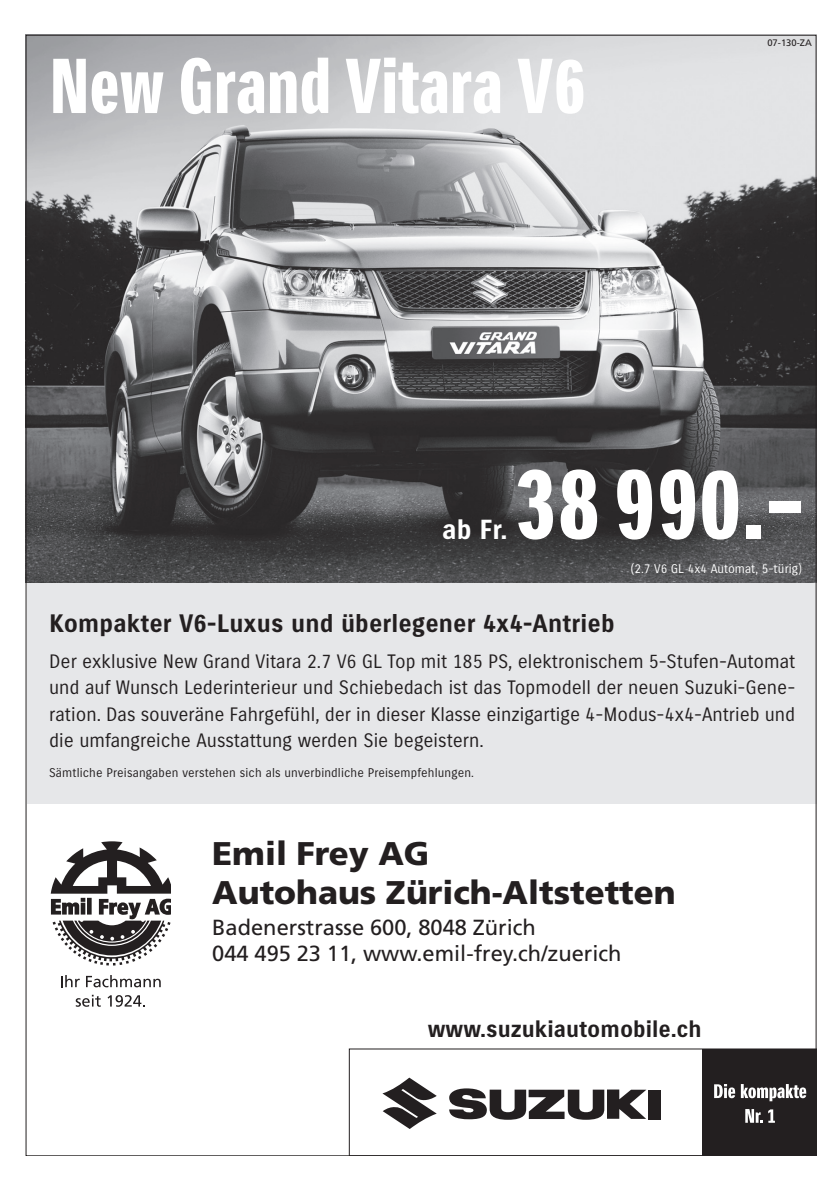
<style>
.page{position:relative;width:840px;height:1191px;background:#fff}
.page>*{position:absolute;margin:0;border:0;box-sizing:border-box;transform-origin:0 0}
.t1{font:97.4px "Suzuki CE Headline";color:#fff}
.t2{font:75.4px "Suzuki CE Headline";letter-spacing:.01em;color:#fff}
.t3{font:900 32.8px/39.4px "Frutiger";color:#231f20}
.t4{font:700 26.8px "Suzuki CE";color:#fff}
.t5{font:700 24.4px "Suzuki";letter-spacing:.005em;color:#231f20}
.t6{font:700 22.6px "Suzuki";color:#231f20}
.t7{font:21.8px/26.2px "Frutiger";color:#231f20}
.t8{font:18.8px/26.4px "Suzuki CE";color:#231f20;text-align:justify}
.t9{font:12.2px "Suzuki CE";letter-spacing:.01em;color:#231f20}
.t10{font:12.2px "Suzuki CE";color:#fff}
.t11{font:9.4px "Frutiger";color:#231f20}
</style>
<div class="page">
<div style="left:27px;top:507px;width:789px;height:296px;background:#e6e7e9"></div>
<img style="left:28px;top:37px;width:786px;height:545px">
<div style="left:701px;top:1049px;width:115px;height:106px;background:#231f20"></div>
<svg style="left:382px;top:1077px;width:54px;height:52px"></svg>
<div style="left:648px;top:1090px;width:12px;height:29px;background:#231f20"></div>
<svg style="left:449px;top:1088px;width:197px;height:31px"></svg>
<svg style="left:714px;top:1084px;width:20px;height:14px"></svg>
<svg style="left:740px;top:1084px;width:65px;height:17px"></svg>
<svg style="left:745px;top:1109px;width:29px;height:13px"></svg>
<div style="left:348px;top:1048px;width:468px;height:107px;border:1px solid #231f20"></div>
<svg style="left:51px;top:841px;width:120px;height:124px"></svg>
<svg style="left:61px;top:975px;width:19px;height:12px"></svg>
<svg style="left:86px;top:975px;width:75px;height:12px"></svg>
<svg style="left:76px;top:994px;width:25px;height:12px"></svg>
<svg style="left:107px;top:995px;width:38px;height:11px"></svg>
<h2 class="t2" style="left:50px;top:43px;width:536px">New Grand Vitara V6</h2>
<p class="t11" style="left:767px;top:37px;width:46px">07-130-ZA</p>
<h3 class="t4" style="left:442px;top:514px;width:67px">ab Fr.</h3>
<h1 class="t1" style="left:515px;top:448px;width:290px">38 990.–</h1>
<p class="t10" style="left:630px;top:562px;width:173px">(2.7 V6 GL 4x4 Automat, 5-türig)</p>
<p class="t5" style="left:49px;top:611px;width:566px">Kompakter V6-Luxus und überlegener 4x4-Antrieb</p>
<p class="t8" style="left:49px;top:648px;width:747px">Der exklusive New Grand Vitara 2.7 V6 GL Top mit 185 PS, elektronischem 5-Stufen-Automat und auf Wunsch Lederinterieur und Schiebedach ist das Topmodell der neuen Suzuki-Gene&shy;ration. Das souveräne Fahrgefühl, der in dieser Klasse einzigartige 4-Modus-4x4-Antrieb und die umfangreiche Ausstattung werden Sie begeistern.</p>
<p class="t9" style="left:49px;top:766px;width:426px">Sämtliche Preisangaben verstehen sich als unverbindliche Preisempfehlungen.</p>
<h3 class="t3" style="left:212px;top:833px;width:465px">Emil Frey AG<br>Autohaus Zürich-Altstetten</h3>
<p class="t7" style="left:212px;top:914px;width:410px">Badenerstrasse 600, 8048 Zürich<br>044 495 23 11, www.emil-frey.ch/zuerich</p>
<p class="t6" style="left:427px;top:1017px;width:275px">www.suzukiautomobile.ch</p>
</div>
